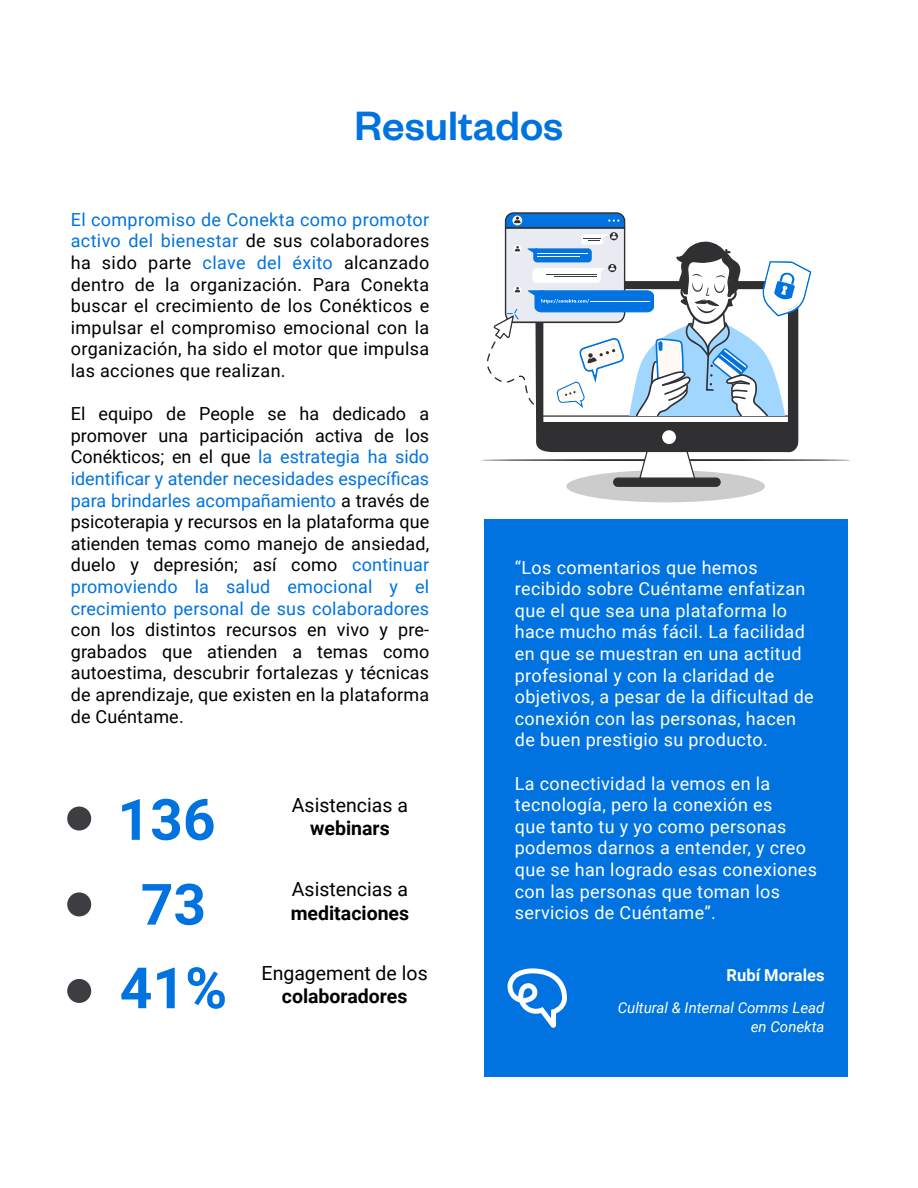
<style>
.page{position:relative;width:918px;height:1188px;background:#fff}
.page>*{position:absolute;margin:0;border:0;box-sizing:border-box;transform-origin:0 0}
.t1{font:700 57px/84.2px "Roboto";color:#0073e0;text-align:center}
.t2{font:500 45px "Founders Grotesk";color:#0073e0}
.t3{font:19.5px "Roboto";color:#000}
.t4{font:700 19.5px "Roboto";color:#000}
.t5{font:18px/21.6px "Roboto";letter-spacing:.01em;color:#000;text-align:justify}
.t6{font:18px/21.6px "Roboto";letter-spacing:.02em;color:#fff}
.t7{font:700 16.5px "Roboto";color:#fff}
.t8{font:italic 15px/19.5px "Roboto";color:#fff;text-align:right}
.s1{color:#0073e0}
</style>
<div class="page">
<div style="left:484px;top:519px;width:364px;height:557px;background:#0073e0"></div>
<div style="left:67px;top:807px;width:24px;height:24px;background:#3e3e42;border-radius:50%"></div>
<div style="left:67px;top:892px;width:24px;height:24px;background:#3e3e42;border-radius:50%"></div>
<div style="left:67px;top:979px;width:24px;height:24px;background:#3e3e42;border-radius:50%"></div>
<svg style="left:507px;top:968px;width:60px;height:60px"></svg>
<hr style="left:482px;top:459px;width:368px;height:2px;background:#303033;border-radius:50%">
<div style="left:566px;top:470px;width:199px;height:32px;background:#ccc;border-radius:50%"></div>
<div style="left:536px;top:423px;width:263px;height:29px;background:#303033"></div>
<svg style="left:613px;top:443px;width:108px;height:44px"></svg>
<div style="left:662px;top:430px;width:14px;height:14px;background:#fff;border-radius:50%"></div>
<svg style="left:487px;top:212px;width:324px;height:211px"></svg>
<h2 class="t2" style="left:355px;top:98px;width:210px">Resultados</h2>
<p class="t5" style="left:71px;top:208px;width:360px"><span class="s1">El compromiso de Conekta como promotor activo del bienestar</span> de sus colaboradores ha sido parte <span class="s1">clave del éxito</span> alcanzado dentro de la organización. Para Conekta buscar el crecimiento de los Conékticos e impulsar el compromiso emocional con la organización, ha sido el motor que impulsa las acciones que realizan.</p>
<p class="t5" style="left:71px;top:402px;width:360px">El equipo de People se ha dedicado a promover una participación activa de los Conékticos; en el que <span class="s1">la estrategia ha sido identificar y atender necesidades específicas para brindarles acompañamiento</span> a través de psicoterapia y recursos en la plataforma que atienden temas como manejo de ansiedad, duelo y depresión; así como <span class="s1">continuar promoviendo la salud emocional y el crecimiento personal de sus colaboradores</span></p>
<p class="t5" style="left:71px;top:618px;width:360px">con los distintos recursos en vivo y pre&shy;grabados que atienden a temas como autoestima, descubrir fortalezas y técnicas de aprendizaje, que existen en la plataforma de Cuéntame.</p>
<h1 class="t1" style="left:117px;top:775px;width:111px">136<br>73<br>41%</h1>
<p class="t3" style="left:292px;top:791px;width:118px">Asistencias a</p>
<p class="t4" style="left:310px;top:814px;width:81px">webinars</p>
<p class="t3" style="left:292px;top:876px;width:118px">Asistencias a</p>
<p class="t4" style="left:291px;top:899px;width:120px">meditaciones</p>
<p class="t3" style="left:262px;top:959px;width:168px">Engagement de los</p>
<p class="t4" style="left:282px;top:983px;width:127px">colaboradores</p>
<p class="t6" style="left:515px;top:556px;width:301px">“Los comentarios que hemos recibido sobre Cuéntame enfatizan que el que sea una plataforma lo hace mucho más fácil. La facilidad en que se muestran en una actitud profesional y con la claridad de objetivos, a pesar de la dificultad de conexión con las personas, hacen de buen prestigio su producto.</p>
<p class="t6" style="left:515px;top:772px;width:304px">La conectividad la vemos en la tecnología, pero la conexión es<br>que tanto tu y yo como personas podemos darnos a entender, y creo que se han logrado esas conexiones con las personas que toman los servicios de Cuéntame”.</p>
<p class="t7" style="left:727px;top:963px;width:99px">Rubí Morales</p>
<p class="t8" style="left:618px;top:997px;width:208px">Cultural &amp; Internal Comms Lead en Conekta</p>
</div>
